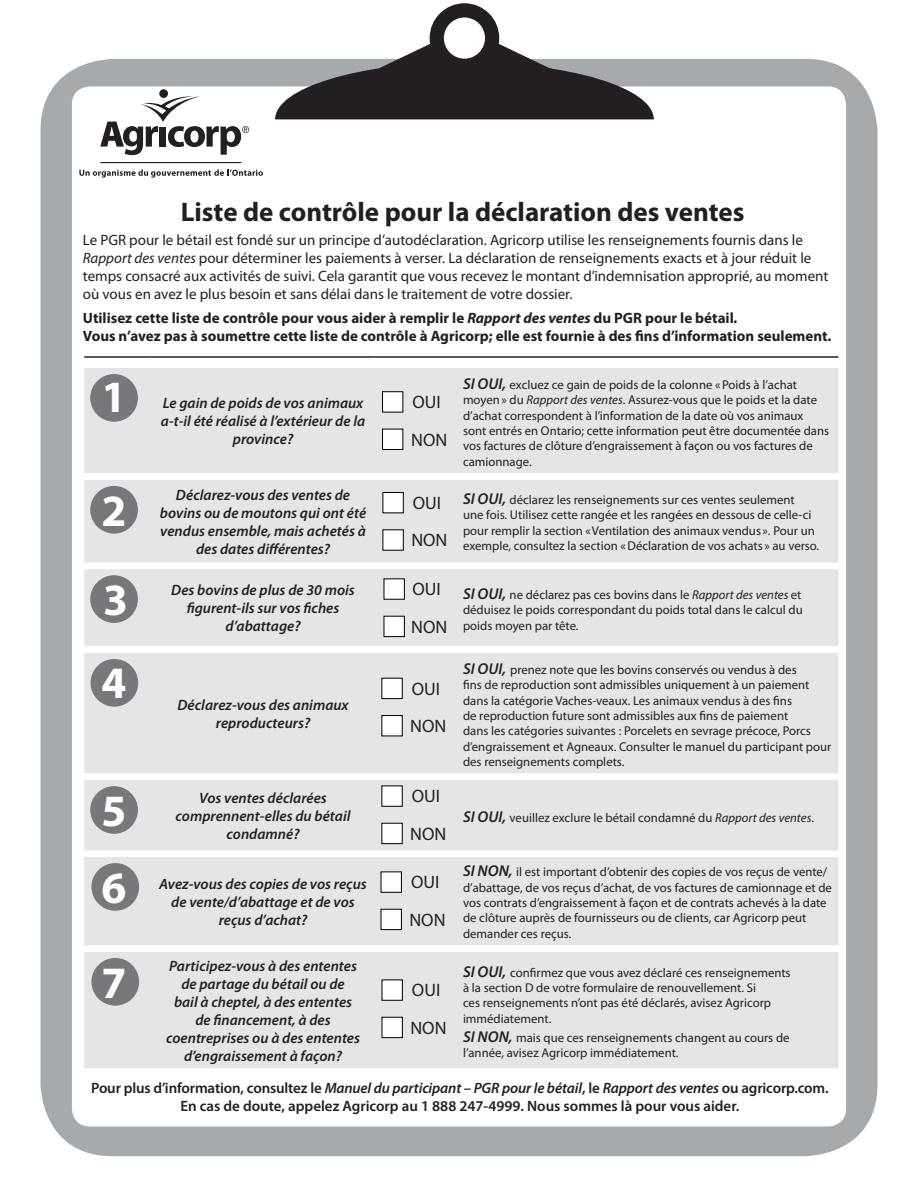
<style>
.page{position:relative;width:918px;height:1188px;background:#fff}
.page>*{position:absolute;margin:0;border:0;box-sizing:border-box;transform-origin:0 0}
.t1{font:700 45px "Myriad Pro";color:#fff}
.t2{font:700 27px "Myriad Pro";color:#231f20}
.t3{font:18px/37.3px "Myriad Pro";color:#231f20}
.t4{font:italic 600 15px/18px "Myriad Pro";color:#231f20;text-align:center}
.t5{font:15px/18px "Myriad Pro";color:#231f20}
.t6{font:700 15px/18px "Myriad Pro";color:#231f20}
.t7{font:600 15px "Myriad Pro";color:#231f20}
.t8{font:12.75px/15.3px "Myriad Pro";color:#231f20}
.s1{font-style:italic}
.s2{font-weight:600;font-style:italic;font-size:15.75px}
</style>
<div class="page">
<div style="left:40px;top:59px;width:838px;height:1097px;background:#a7aaac;border-radius:72px"></div>
<div style="left:72px;top:86px;width:774px;height:1040px;background:#fff;border-radius:18px"></div>
<div style="left:84px;top:368px;width:754px;height:700px;background:#e5e5e5"></div>
<hr style="left:84px;top:356px;width:68px;height:2px;background:#231f20">
<hr style="left:152px;top:356px;width:222px;height:2px;background:#231f20">
<hr style="left:374px;top:356px;width:83px;height:2px;background:#231f20">
<hr style="left:457px;top:356px;width:381px;height:2px;background:#231f20">
<div style="left:90px;top:374px;width:48px;height:48px;background:#76787b;border-radius:50%"></div>
<div style="left:382px;top:391px;width:21px;height:21px;background:#fff;border:1px solid #000"></div>
<div style="left:382px;top:429px;width:21px;height:21px;background:#fff;border:1px solid #000"></div>
<div style="left:90px;top:486px;width:48px;height:48px;background:#76787b;border-radius:50%"></div>
<div style="left:383px;top:492px;width:21px;height:21px;background:#fff;border:1px solid #000"></div>
<div style="left:383px;top:529px;width:21px;height:22px;background:#fff"></div>
<div style="left:90px;top:575px;width:48px;height:48px;background:#76787b;border-radius:50%"></div>
<div style="left:384px;top:578px;width:21px;height:22px;background:#fff;border:1px solid #000"></div>
<div style="left:384px;top:616px;width:21px;height:21px;background:#fff;border:1px solid #000"></div>
<div style="left:91px;top:659px;width:47px;height:48px;background:#76787b;border-radius:50%"></div>
<div style="left:90px;top:786px;width:48px;height:48px;background:#76787b;border-radius:50%"></div>
<div style="left:91px;top:863px;width:48px;height:48px;background:#76787b;border-radius:50%"></div>
<div style="left:91px;top:958px;width:48px;height:48px;background:#76787b;border-radius:50%"></div>
<svg style="left:437px;top:10px;width:55px;height:56px"></svg>
<div style="left:430px;top:3px;width:69px;height:70px;border:14px solid #231f20;border-radius:50%"></div>
<svg style="left:270px;top:26px;width:389px;height:94px"></svg>
<div style="left:381px;top:678px;width:22px;height:21px;background:#fff;border:1px solid #000"></div>
<div style="left:381px;top:715px;width:22px;height:21px;background:#fff;border:1px solid #000"></div>
<div style="left:381px;top:786px;width:22px;height:21px;background:#fff;border:1px solid #000"></div>
<div style="left:381px;top:823px;width:22px;height:21px;background:#fff;border:1px solid #000"></div>
<div style="left:381px;top:872px;width:21px;height:21px;background:#fff;border:1px solid #000"></div>
<div style="left:381px;top:909px;width:21px;height:21px;background:#fff;border:1px solid #000"></div>
<div style="left:382px;top:980px;width:21px;height:21px;background:#fff;border:1px solid #000"></div>
<div style="left:382px;top:1017px;width:21px;height:21px;background:#fff;border:1px solid #000"></div>
<div style="left:159px;top:89px;width:9px;height:9px;background:#231f20;border-radius:50%"></div>
<svg style="left:100px;top:96px;width:149px;height:59px"></svg>
<hr style="left:100px;top:162px;width:141px;height:1px;background:#231f20">
<svg style="left:79px;top:169px;width:184px;height:9px"></svg>
<p class="t2" style="left:181px;top:194px;width:565px">Liste de contrôle pour la déclaration des ventes</p>
<p class="t5" style="left:83px;top:230px;width:747px">Le PGR pour le bétail est fondé sur un principe d’autodéclaration. Agricorp utilise les renseignements fournis dans le <span class="s1">Rapport des ventes</span> pour déterminer les paiements à verser. La déclaration de renseignements exacts et à jour réduit le temps consacré aux activités de suivi. Cela garantit que vous recevez le montant d’indemnisation approprié, au moment où vous en avez le plus besoin et sans délai dans le traitement de votre dossier.</p>
<p class="t6" style="left:83px;top:309px;width:750px">Utilisez cette liste de contrôle pour vous aider à remplir le <span class="s1">Rapport des ventes</span> du PGR pour le bétail<span class="s1">.<br></span>Vous n’avez pas à soumettre cette liste de contrôle à Agricorp; elle est fournie à des fins d’information seulement.</p>
<p class="t1" style="left:102px;top:368px;width:26px">1</p>
<p class="t4" style="left:161px;top:394px;width:206px">Le gain de poids de vos animaux a-t-il été réalisé à l’extérieur de la province?</p>
<p class="t3" style="left:411px;top:383px;width:38px">OUI<br>NON</p>
<p class="t8" style="left:463px;top:377px;width:368px"><span class="s2">SI OUI,</span> excluez ce gain de poids de la colonne «Poids à l’achat moyen» du <span class="s1">Rapport des ventes</span>. Assurez-vous que le poids et la date d’achat correspondent à l’information de la date où vos animaux sont entrés en Ontario; cette information peut être documentée dans vos factures de clôture d’engraissement à façon ou vos factures de camionnage.</p>
<p class="t1" style="left:102px;top:481px;width:26px">2</p>
<p class="t4" style="left:160px;top:485px;width:208px">Déclarez-vous des ventes de bovins ou de moutons qui ont été vendus ensemble, mais achetés à des dates différentes?</p>
<p class="t3" style="left:411px;top:484px;width:38px">OUI<br>NON</p>
<p class="t8" style="left:463px;top:492px;width:358px"><span class="s2">SI OUI,</span> déclarez les renseignements sur ces ventes seulement<br>une fois. Utilisez cette rangée et les rangées en dessous de celle-ci pour remplir la section «Ventilation des animaux vendus ». Pour un exemple, consultez la section «Déclaration de vos achats » au verso.</p>
<p class="t1" style="left:103px;top:570px;width:26px">3</p>
<p class="t4" style="left:171px;top:581px;width:185px">Des bovins de plus de 30 mois figurent-ils sur vos fiches d’abattage?</p>
<p class="t3" style="left:411px;top:570px;width:38px">OUI<br>NON</p>
<p class="t8" style="left:463px;top:587px;width:341px;text-align:justify"><span class="s2">SI OUI,</span> ne déclarez pas ces bovins dans le <span class="s1">Rapport des ventes</span> et déduisez le poids correspondant du poids total dans le calcul du poids moyen par tête.</p>
<p class="t1" style="left:102px;top:653px;width:26px">4</p>
<p class="t4" style="left:178px;top:695px;width:173px">Déclarez-vous des animaux reproducteurs?</p>
<p class="t8" style="left:463px;top:662px;width:370px"><span class="s2">SI OUI,</span> prenez note que les bovins conservés ou vendus à des<br>fins de reproduction sont admissibles uniquement à un paiement dans la catégorie Vaches-veaux. Les animaux vendus à des fins<br>de reproduction future sont admissibles aux fins de paiement<br>dans les catégories suivantes : Porcelets en sevrage précoce, Porcs d’engraissement et Agneaux. Consulter le manuel du participant pour des renseignements complets.</p>
<p class="t3" style="left:412px;top:670px;width:30px">OUI</p>
<p class="t3" style="left:410px;top:707px;width:38px">NON</p>
<p class="t1" style="left:102px;top:781px;width:26px">5</p>
<p class="t4" style="left:176px;top:788px;width:176px">Vos ventes déclarées comprennent-elles du bétail condamné?</p>
<p class="t1" style="left:102px;top:858px;width:26px">6</p>
<p class="t4" style="left:159px;top:874px;width:209px">Avez-vous des copies de vos reçus de vente/d’abattage et de vos reçus d’achat?</p>
<p class="t3" style="left:412px;top:777px;width:30px">OUI</p>
<p class="t3" style="left:410px;top:815px;width:38px">NON</p>
<p class="t3" style="left:411px;top:863px;width:30px">OUI</p>
<p class="t3" style="left:409px;top:901px;width:38px">NON</p>
<p class="t8" style="left:463px;top:810px;width:353px"><span class="s2">SI OUI,</span> veuillez exclure le bétail condamné du <span class="s1">Rapport des ventes</span>.</p>
<p class="t8" style="left:463px;top:864px;width:371px"><span class="s2">SI NON,</span> il est important d’obtenir des copies de vos reçus de vente/ d’abattage, de vos reçus d’achat, de vos factures de camionnage et de vos contrats d’engraissement à façon et de contrats achevés à la date de clôture auprès de fournisseurs ou de clients, car Agricorp peut demander ces reçus.</p>
<p class="t1" style="left:102px;top:953px;width:26px">7</p>
<p class="t4" style="left:166px;top:956px;width:196px">Participez-vous à des ententes de partage du bétail ou de<br>bail à cheptel, à des ententes de financement, à des coentreprises ou à des ententes d’engraissement à façon?</p>
<p class="t8" style="left:463px;top:965px;width:329px"><span class="s2">SI OUI,</span> confirmez que vous avez déclaré ces renseignements à la section D de votre formulaire de renouvellement. Si<br>ces renseignements n’ont pas été déclarés, avisez Agricorp immédiatement.</p>
<p class="t3" style="left:412px;top:971px;width:30px">OUI</p>
<p class="t3" style="left:410px;top:1009px;width:38px">NON</p>
<p class="t8" style="left:463px;top:1030px;width:328px"><span class="s2">SI NON,</span> mais que ces renseignements changent au cours de l’année, avisez Agricorp immédiatement.</p>
<p class="t7" style="left:91px;top:1079px;width:739px">Pour plus d’information, consultez le <span class="s1">Manuel du participant – PGR pour le bétail</span>, le <span class="s1">Rapport des ventes</span> ou agricorp.com.</p>
<p class="t7" style="left:180px;top:1097px;width:560px">En cas de doute, appelez Agricorp au 1 888 247-4999. Nous sommes là pour vous aider.</p>
</div>
